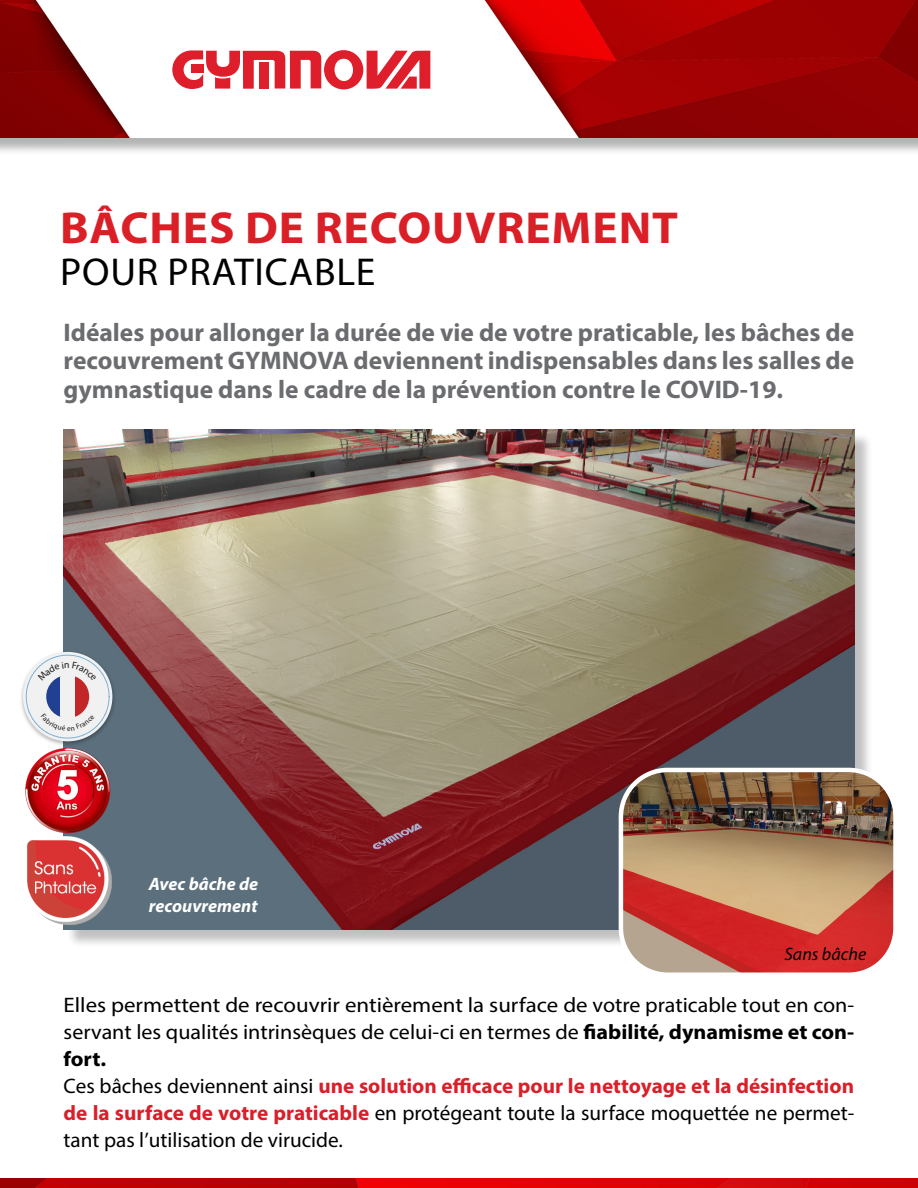
<style>
.page{position:relative;width:918px;height:1188px;background:#fff}
.page>*{position:absolute;margin:0;border:0;box-sizing:border-box;transform-origin:0 0}
.t1{font:700 45px "Myriad Pro";letter-spacing:.02em;color:#da1f27;scale:1.05 1}
.t2{font:39px "Myriad Pro";letter-spacing:.02em;color:#000}
.t3{font:700 25.5px/28.5px "Myriad Pro";color:#6b6c6f;text-align:justify}
.t4{font:21px/27px "Myriad Pro";color:#000;scale:1.09 1}
.t5{font:italic 700 18px/21.6px "Myriad Pro";color:#fff}
.t6{font:italic 18px "Myriad Pro";color:#000}
.s1{font-weight:700}
.s2{font-weight:700;color:#da1f29}
</style>
<div class="page">
<div style="left:0;top:0;width:918px;height:156px;background:#000;opacity:.3"></div>
<img style="left:0;top:0;width:918px;height:137px">
<svg style="left:172px;top:50px;width:258px;height:39px"></svg>
<img style="left:0;top:1178px;width:918px;height:10px">
<div style="left:66px;top:432px;width:807px;height:516px;background:#000;opacity:.25"></div>
<img style="left:64px;top:430px;width:790px;height:499px">
<img style="left:21px;top:648px;width:97px;height:101px">
<div style="left:23px;top:652px;width:89px;height:89px;background:#f1f1f1;border-radius:50%"></div>
<div style="left:26px;top:655px;width:83px;height:83px;border:1px dashed #0570b8;border-radius:50%"></div>
<svg style="left:46px;top:681px;width:14px;height:33px"></svg>
<svg style="left:75px;top:681px;width:14px;height:33px"></svg>
<img style="left:27px;top:837px;width:85px;height:88px">
<img style="left:25px;top:749px;width:87px;height:86px">
<img style="left:621px;top:770px;width:272px;height:202px">
<div style="left:619px;top:768px;width:279px;height:209px;border:4px solid #fff;border-radius:47px"></div>
<svg style="left:41px;top:714px;width:54px;height:17px"></svg>
<svg style="left:38px;top:662px;width:59px;height:19px"></svg>
<h1 class="t1" style="left:60px;top:199px;width:590px">BÂCHES DE RECOUVREMENT</h1>
<h2 class="t2" style="left:60px;top:248px;width:317px">POUR PRATICABLE</h2>
<p class="t3" style="left:64px;top:317px;width:792px">Idéales pour allonger la durée de vie de votre praticable, les bâches de recouvrement GYMNOVA deviennent indispensables dans les salles de gymnastique dans le cadre de la prévention contre le COVID-19.</p>
<p class="t5" style="left:149px;top:873px;width:111px">Avec bâche de recouvrement</p>
<p class="t6" style="left:784px;top:943px;width:83px">Sans bâche</p>
<p class="t4" style="left:64px;top:991px;width:727px">Elles permettent de recouvrir entièrement la surface de votre praticable tout en con&shy;servant les qualités intrinsèques de celui-ci en termes de <span class="s1">fiabilité, dynamisme et con&shy;fort.<br></span>Ces bâches deviennent ainsi <span class="s2">une solution efficace pour le nettoyage et la désinfection de la surface de votre praticable</span> en protégeant toute la surface moquettée ne permet&shy;tant pas l’utilisation de virucide.</p>
</div>
